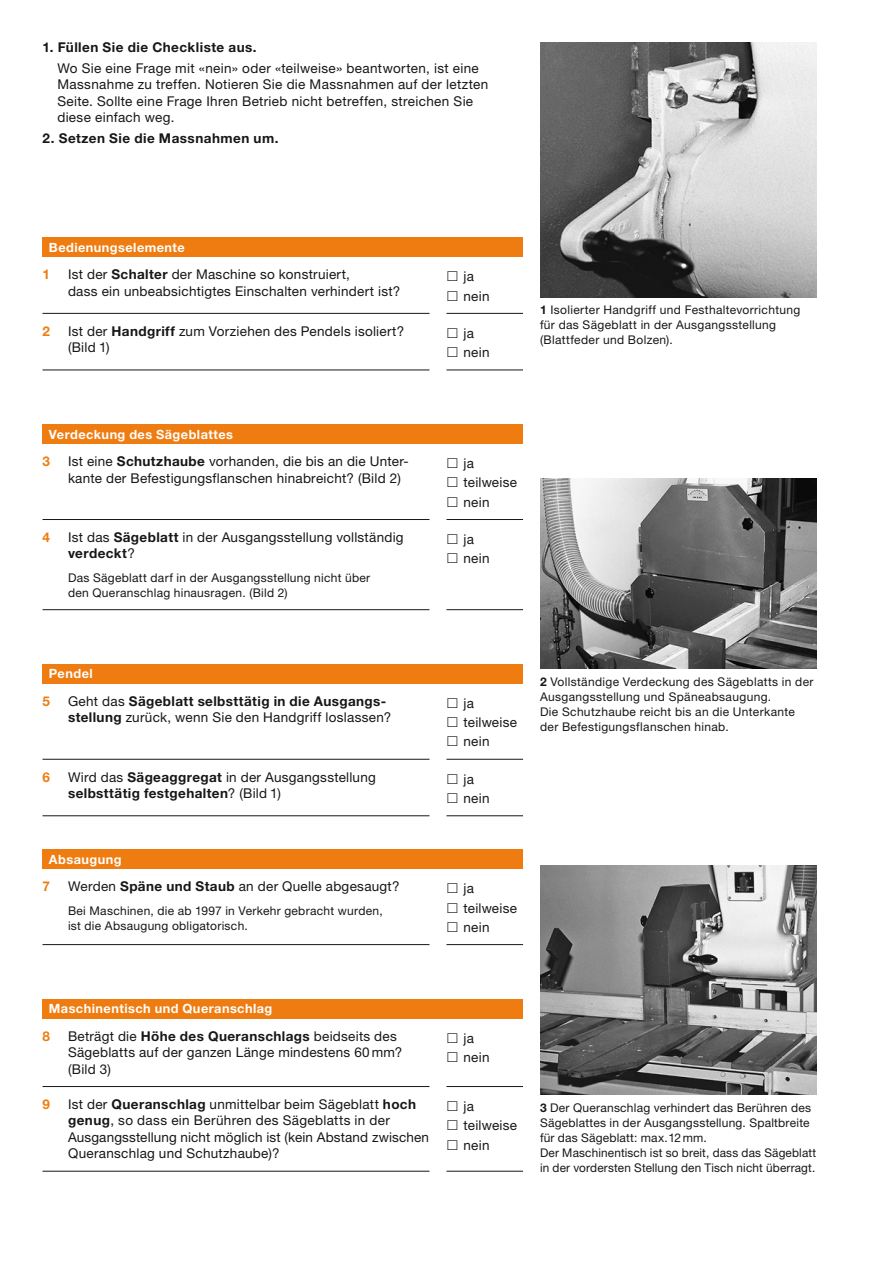
<style>
.page{position:relative;width:893px;height:1263px;background:#fff}
.page>*{position:absolute;margin:0;border:0;box-sizing:border-box;transform-origin:0 0}
.t1{font:13.5px/16.5px "Helvetica Neue LT Std";letter-spacing:.02em;color:#181716}
.t2{font:700 13.5px "Helvetica Neue LT Std";letter-spacing:.035em;color:#181716}
.t3{font:700 13.5px "Helvetica Neue LT Std";color:#ef7c11}
.t4{font:700 12.75px "Helvetica Neue LT Std";letter-spacing:.035em;color:#fff}
.t5{font:12px/15px "Helvetica Neue LT Std";letter-spacing:.025em;color:#181716}
.s1{font-weight:700}
</style>
<div class="page">
<img style="left:540px;top:43px;width:276px;height:254px">
<img style="left:540px;top:478px;width:276px;height:191px">
<img style="left:540px;top:865px;width:276px;height:229px">
<div style="left:43px;top:238px;width:480px;height:19px;background:#ef7c11"></div>
<hr style="left:446px;top:313px;width:77px;height:1px;background:#181716">
<hr style="left:446px;top:370px;width:77px;height:1px;background:#181716">
<hr style="left:43px;top:313px;width:386px;height:1px;background:#181716">
<hr style="left:43px;top:370px;width:386px;height:1px;background:#181716">
<div style="left:43px;top:425px;width:480px;height:19px;background:#ef7c11"></div>
<hr style="left:446px;top:609px;width:77px;height:1px;background:#181716">
<hr style="left:446px;top:519px;width:77px;height:1px;background:#181716">
<hr style="left:43px;top:519px;width:386px;height:1px;background:#181716">
<hr style="left:43px;top:609px;width:386px;height:1px;background:#181716">
<div style="left:43px;top:664px;width:480px;height:19px;background:#ef7c11"></div>
<hr style="left:446px;top:759px;width:77px;height:1px;background:#181716">
<hr style="left:446px;top:815px;width:77px;height:1px;background:#181716">
<hr style="left:43px;top:759px;width:386px;height:1px;background:#181716">
<hr style="left:43px;top:815px;width:386px;height:1px;background:#181716">
<div style="left:43px;top:850px;width:480px;height:19px;background:#ef7c11"></div>
<hr style="left:446px;top:944px;width:77px;height:1px;background:#181716">
<hr style="left:43px;top:944px;width:386px;height:1px;background:#181716">
<div style="left:43px;top:999px;width:480px;height:19px;background:#ef7c11"></div>
<hr style="left:446px;top:1086px;width:77px;height:1px;background:#181716">
<hr style="left:446px;top:1171px;width:77px;height:1px;background:#181716">
<hr style="left:43px;top:1086px;width:386px;height:1px;background:#181716">
<hr style="left:43px;top:1171px;width:386px;height:1px;background:#181716">
<p class="t2" style="left:43px;top:39px;width:216px">1. Füllen Sie die Checkliste aus.</p>
<p class="t1" style="left:57px;top:60px;width:432px">Wo Sie eine Frage mit «nein» oder «teilweise» beantworten, ist eine Massnahme zu treffen. Notieren Sie die Massnahmen auf der letzten Seite. Sollte eine Frage Ihren Betrieb nicht betreffen, streichen Sie diese einfach weg.</p>
<p class="t2" style="left:43px;top:130px;width:237px">2. Setzen Sie die Massnahmen um.</p>
<p class="t4" style="left:49px;top:239px;width:137px">Bedienungselemente</p>
<p class="t3" style="left:43px;top:266px;width:9px">1</p>
<p class="t1" style="left:68px;top:266px;width:334px">Ist der <span class="s1">Schalter</span> der Maschine so konstruiert,<br>dass ein unbeabsichtigtes Einschalten verhindert ist?</p>
<p class="t1" style="left:463px;top:267px;width:28px;line-height:19.2px">ja nein</p>
<p class="t3" style="left:43px;top:323px;width:9px">2</p>
<p class="t1" style="left:68px;top:322px;width:338px">Ist der <span class="s1">Handgriff</span> zum Vorziehen des Pendels isoliert? (Bild 1)</p>
<p class="t1" style="left:463px;top:323px;width:28px;line-height:19.2px">ja nein</p>
<p class="t5" style="left:540px;top:302px;width:262px"><span class="s1">1</span> Isolierter Handgriff und Festhaltevorrichtung für das Sägeblatt in der Ausgangsstellung (Blattfeder und Bolzen).</p>
<p class="t4" style="left:49px;top:426px;width:186px">Verdeckung des Sägeblattes</p>
<p class="t3" style="left:43px;top:453px;width:9px">3</p>
<p class="t1" style="left:68px;top:453px;width:342px">Ist eine <span class="s1">Schutzhaube</span> vorhanden, die bis an die Unter&shy;kante der Befestigungsflanschen hinabreicht? (Bild 2)</p>
<p class="t1" style="left:463px;top:454px;width:55px;line-height:19.2px">ja teilweise nein</p>
<p class="t3" style="left:43px;top:529px;width:9px">4</p>
<p class="t1" style="left:68px;top:529px;width:337px">Ist das <span class="s1">Sägeblatt</span> in der Ausgangsstellung vollständig <span class="s1">verdeckt</span>?</p>
<p class="t5" style="left:68px;top:570px;width:304px">Das Sägeblatt darf in der Ausgangsstellung nicht über den Queranschlag hinausragen. (Bild 2)</p>
<p class="t1" style="left:463px;top:529px;width:27px;line-height:19.2px">ja nein</p>
<p class="t4" style="left:49px;top:666px;width:45px">Pendel</p>
<p class="t3" style="left:43px;top:693px;width:9px">5</p>
<p class="t1" style="left:68px;top:693px;width:325px">Geht das <span class="s1">Sägeblatt selbsttätig in die Ausgangs&shy;stellung</span> zurück, wenn Sie den Handgriff loslassen?</p>
<p class="t1" style="left:463px;top:693px;width:55px;line-height:19.2px">ja teilweise nein</p>
<p class="t3" style="left:43px;top:768px;width:9px">6</p>
<p class="t1" style="left:68px;top:768px;width:309px">Wird das <span class="s1">Sägeaggregat</span> in der Ausgangsstellung <span class="s1">selbsttätig festgehalten</span>? (Bild 1)</p>
<p class="t1" style="left:463px;top:769px;width:28px;line-height:19.2px">ja nein</p>
<p class="t4" style="left:49px;top:851px;width:74px">Absaugung</p>
<p class="t3" style="left:43px;top:878px;width:9px">7</p>
<p class="t1" style="left:68px;top:878px;width:333px">Werden <span class="s1">Späne und Staub</span> an der Quelle abgesaugt?</p>
<p class="t5" style="left:68px;top:903px;width:316px">Bei Maschinen, die ab 1997 in Verkehr gebracht wurden, ist die Absaugung obligatorisch.</p>
<p class="t1" style="left:463px;top:879px;width:55px;line-height:19.2px">ja teilweise nein</p>
<p class="t5" style="left:540px;top:674px;width:275px"><span class="s1">2</span> Vollständige Verdeckung des Sägeblatts in der Ausgangsstellung und Späneabsaugung.<br>Die Schutzhaube reicht bis an die Unterkante der Befestigungsflanschen hinab.</p>
<p class="t4" style="left:49px;top:1001px;width:225px">Maschinentisch und Queranschlag</p>
<p class="t3" style="left:43px;top:1027px;width:9px">8</p>
<p class="t1" style="left:68px;top:1027px;width:336px">Beträgt die <span class="s1">Höhe des Queranschlags</span> beidseits des<br>Sägeblatts auf der ganzen Länge mindestens 60 mm? (Bild 3)</p>
<p class="t1" style="left:463px;top:1028px;width:28px;line-height:19.2px">ja nein</p>
<p class="t3" style="left:43px;top:1096px;width:9px">9</p>
<p class="t1" style="left:68px;top:1096px;width:363px">Ist der <span class="s1">Queranschlag</span> unmittelbar beim Sägeblatt <span class="s1">hoch genug</span>, so dass ein Berühren des Sägeblatts in der Ausgangsstellung nicht möglich ist (kein Abstand zwischen Queranschlag und Schutzhaube)?</p>
<p class="t1" style="left:463px;top:1096px;width:55px;line-height:19.2px">ja teilweise nein</p>
<p class="t5" style="left:540px;top:1099px;width:278px"><span class="s1">3</span> Der Queranschlag verhindert das Berühren des Sägeblattes in der Ausgangsstellung. Spaltbreite für das Sägeblatt: max.12mm.<br>Der Maschinentisch ist so breit, dass das Sägeblatt in der vordersten Stellung den Tisch nicht überragt.</p>
</div>
